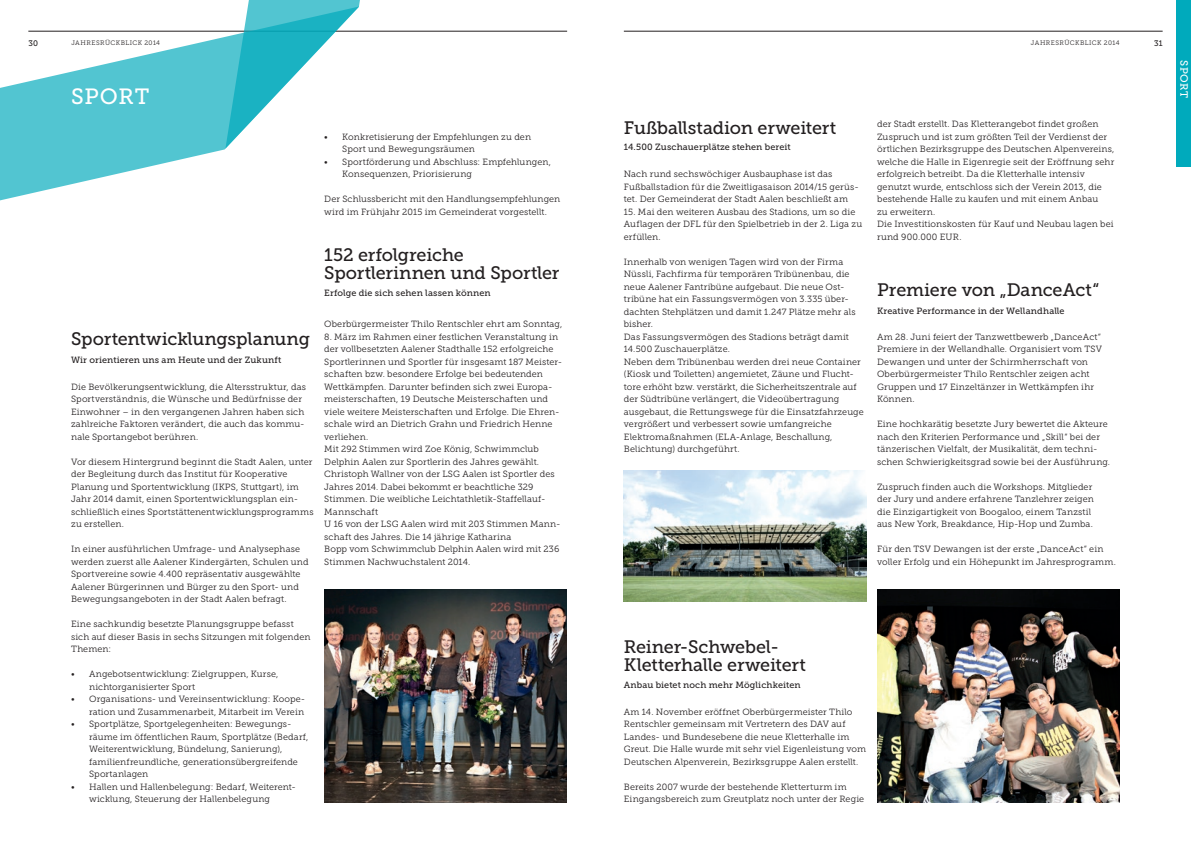
<style>
.page{position:relative;width:1191px;height:842px;background:#fff}
.page>*{position:absolute;margin:0;border:0;box-sizing:border-box;transform-origin:0 0}
.t1{font:22px "Museo Slab 500";letter-spacing:.035em;color:#fff}
.t2{font:18px/18px "Museo Slab 500";letter-spacing:-.01em;color:#231f20}
.t3{font:10.5px "Museo Slab 500";letter-spacing:.045em;color:#fff}
.t4{font:9px/12.5px "Museo Slab 300";letter-spacing:.01em;color:#231f20}
.t5{font:9px "Museo Slab 500";letter-spacing:.01em;color:#231f20}
.t6{font:8px "Museo Slab 500";color:#231f20}
.t7{font:6.5px "Museo Slab 300";letter-spacing:.065em;color:#231f20}
</style>
<div class="page">
<hr style="left:28px;top:31px;width:539px;height:1px;background:#231f20">
<hr style="left:624px;top:31px;width:538px;height:1px;background:#231f20">
<img style="left:624px;top:470px;width:242px;height:132px">
<svg style="left:0;top:30px;width:225px;height:171px;fill:#52c5d1"></svg>
<svg style="left:225px;top:0;width:182px;height:149px"></svg>
<div style="left:1176px;top:0;width:15px;height:167px;background:#00aabc"></div>
<img style="left:877px;top:590px;width:242px;height:213px">
<img style="left:324px;top:590px;width:242px;height:212px">
<p class="t7" style="left:71px;top:39px;width:90px">JAHRESRÜCKBLICK 2014</p>
<p class="t7" style="left:1030px;top:39px;width:90px">JAHRESRÜCKBLICK 2014</p>
<p class="t6" style="left:28px;top:38px;width:11px">30</p>
<p class="t6" style="left:1154px;top:38px;width:10px">31</p>
<h1 class="t1" style="left:71px;top:84px;width:80px">SPORT</h1>
<h2 class="t2" style="left:71px;top:330px;width:240px">Sportentwicklungsplanung</h2>
<p class="t5" style="left:71px;top:355px;width:212px">Wir orientieren uns am Heute und der Zukunft</p>
<p class="t4" style="left:71px;top:380px;width:236px">Die Bevölkerungsentwicklung, die Altersstruktur, das Sportverständnis, die Wünsche und Bedürfnisse der Einwohner – in den vergangenen Jahren haben sich zahlreiche Faktoren verändert, die auch das kommu&shy;nale Sportangebot berühren.</p>
<p class="t4" style="left:71px;top:455px;width:244px">Vor diesem Hintergrund beginnt die Stadt Aalen, unter der Begleitung durch das Institut für Kooperative Planung und Sportentwicklung (IKPS, Stuttgart), im Jahr 2014 damit, einen Sportentwicklungsplan ein&shy;schließlich eines Sportstättenentwicklungsprogramms zu erstellen.</p>
<p class="t4" style="left:71px;top:543px;width:239px">In einer ausführlichen Umfrage- und Analysephase werden zuerst alle Aalener Kindergärten, Schulen und Sportvereine sowie 4.400 repräsentativ ausgewählte Aalener Bürgerinnen und Bürger zu den Sport- und Bewegungsangeboten in der Stadt Aalen befragt.</p>
<p class="t4" style="left:71px;top:618px;width:241px">Eine sachkundig besetzte Planungsgruppe befasst sich auf dieser Basis in sechs Sitzungen mit folgenden<br>Themen:</p>
<p class="t4" style="left:89px;top:668px;width:191px;text-indent:-18px">• Angebotsentwicklung: Zielgruppen, Kurse, nichtorganisierter Sport</p>
<p class="t4" style="left:71px;top:693px;width:236px;text-align:right">• Organisations- und Vereinsentwicklung: Koope&shy;ration und Zusammenarbeit, Mitarbeit im Verein</p>
<p class="t4" style="left:89px;top:718px;width:221px;text-indent:-18px">• Sportplätze, Sportgelegenheiten: Bewegungs&shy;räume im öffentlichen Raum, Sportplätze (Bedarf, Weiterentwicklung, Bündelung, Sanierung), familienfreundliche, generationsübergreifende Sportanlagen</p>
<p class="t4" style="left:89px;top:780px;width:208px;text-indent:-18px">• Hallen und Hallenbelegung: Bedarf, Weiterent&shy;wicklung, Steuerung der Hallenbelegung</p>
<p class="t4" style="left:342px;top:130px;width:190px;text-indent:-18px">• Konkretisierung der Empfehlungen zu den<br>Sport und Bewegungsräumen</p>
<p class="t4" style="left:342px;top:155px;width:210px;text-indent:-18px">• Sportförderung und Abschluss: Empfehlungen,<br>Konsequenzen, Priorisierung</p>
<p class="t4" style="left:324px;top:193px;width:238px">Der Schlussbericht mit den Handlungsempfehlungen wird im Frühjahr 2015 im Gemeinderat vorgestellt.</p>
<h2 class="t2" style="left:324px;top:246px;width:237px">152 erfolgreiche<br>Sportlerinnen und Sportler</h2>
<p class="t5" style="left:324px;top:288px;width:168px">Erfolge die sich sehen lassen können</p>
<p class="t4" style="left:324px;top:318px;width:240px">Oberbürgermeister Thilo Rentschler ehrt am Sonntag,</p>
<p class="t4" style="left:324px;top:330px;width:239px">8. März im Rahmen einer festlichen Veranstaltung in der vollbesetzten Aalener Stadthalle 152 erfolgreiche Sportlerinnen und Sportler für insgesamt 187 Meister&shy;schaften bzw. besondere Erfolge bei bedeutenden Wettkämpfen. Darunter befinden sich zwei Europa&shy;meisterschaften, 19 Deutsche Meisterschaften und viele weitere Meisterschaften und Erfolge. Die Ehren&shy;schale wird an Dietrich Grahn und Friedrich Henne verliehen.<br>Mit 292 Stimmen wird Zoe König, Schwimmclub Delphin Aalen zur Sportlerin des Jahres gewählt.<br>Christoph Wallner von der LSG Aalen ist Sportler des Jahres 2014. Dabei bekommt er beachtliche 329<br>Stimmen. Die weibliche Leichtathletik- Staffellauf-Mannschaft<br>U 16 von der LSG Aalen wird mit 203 Stimmen Mann&shy;schaft des Jahres. Die 14 jährige Katharina<br>Bopp vom Schwimmclub Delphin Aalen wird mit 236<br>Stimmen Nachwuchstalent 2014.</p>
<h2 class="t2" style="left:624px;top:119px;width:214px">Fußballstadion erweitert</h2>
<p class="t5" style="left:624px;top:142px;width:168px">14.500 Zuschauerplätze stehen bereit</p>
<p class="t4" style="left:624px;top:168px;width:236px">Nach rund sechswöchiger Ausbauphase ist das<br>Fußballstadion für die Zweitligasaison 2014/15 gerüs&shy;tet. Der Gemeinderat der Stadt Aalen beschließt am</p>
<p class="t4" style="left:624px;top:205px;width:240px">15. Mai den weiteren Ausbau des Stadions, um so die<br>Auflagen der DFL für den Spielbetrieb in der 2. Liga zu erfüllen.</p>
<p class="t4" style="left:624px;top:255px;width:241px">Innerhalb von wenigen Tagen wird von der Firma Nüssli, Fachfirma für temporären Tribünenbau, die neue Aalener Fantribüne aufgebaut. Die neue Ost&shy;tribüne hat ein Fassungsvermögen von 3.335 über&shy;dachten Stehplätzen und damit 1.247 Plätze mehr als bisher.<br>Das Fassungsvermögen des Stadions beträgt damit 14.500 Zuschauerplätze.<br>Neben dem Tribünenbau werden drei neue Container (Kiosk und Toiletten) angemietet, Zäune und Flucht&shy;tore erhöht bzw. verstärkt, die Sicherheitszentrale auf der Südtribüne verlängert, die Videoübertragung ausgebaut, die Rettungswege für die Einsatzfahrzeuge vergrößert und verbessert sowie umfangreiche Elektromaßnahmen (ELA-Anlage, Beschallung, Belichtung) durchgeführt.</p>
<p class="t4" style="left:877px;top:118px;width:239px">der Stadt erstellt. Das Kletterangebot findet großen Zuspruch und ist zum größten Teil der Verdienst der örtlichen Bezirksgruppe des Deutschen Alpenvereins, welche die Halle in Eigenregie seit der Eröffnung sehr erfolgreich betreibt. Da die Kletterhalle intensiv genutzt wurde, entschloss sich der Verein 2013, die bestehende Halle zu kaufen und mit einem Anbau<br>zu erweitern.<br>Die Investitionskosten für Kauf und Neubau lagen bei rund 900.000 EUR.</p>
<h2 class="t2" style="left:877px;top:281px;width:224px">Premiere von „DanceAct“</h2>
<p class="t5" style="left:877px;top:305px;width:189px">Kreative Performance in der Wellandhalle</p>
<p class="t4" style="left:877px;top:330px;width:226px">Am 28. Juni feiert der Tanzwettbewerb „DanceAct“ Premiere in der Wellandhalle. Organisiert vom TSV Dewangen und unter der Schirmherrschaft von Oberbürgermeister Thilo Rentschler zeigen acht Gruppen und 17 Einzeltänzer in Wettkämpfen ihr Können.</p>
<p class="t4" style="left:877px;top:418px;width:234px">Eine hochkarätig besetzte Jury bewertet die Akteure nach den Kriterien Performance und „Skill“ bei der tänzerischen Vielfalt, der Musikalität, dem techni&shy;schen Schwierigkeitsgrad sowie bei der Ausführung.</p>
<p class="t4" style="left:877px;top:480px;width:218px">Zuspruch finden auch die Workshops. Mitglieder der Jury und andere erfahrene Tanzlehrer zeigen die Einzigartigkeit von Boogaloo, einem Tanzstil aus New York, Breakdance, Hip- Hop und Zumba.</p>
<p class="t4" style="left:877px;top:543px;width:240px">Für den TSV Dewangen ist der erste „DanceAct“ ein voller Erfolg und ein Höhepunkt im Jahresprogramm.</p>
<h2 class="t2" style="left:624px;top:638px;width:183px">Reiner-Schwebel-<br>Kletterhalle erweitert</h2>
<p class="t5" style="left:624px;top:680px;width:178px">Anbau bietet noch mehr Möglichkeiten</p>
<p class="t4" style="left:624px;top:705px;width:244px">Am 14. November eröffnet Oberbürgermeister Thilo Rentschler gemeinsam mit Vertretern des DAV auf Landes- und Bundesebene die neue Kletterhalle im Greut. Die Halle wurde mit sehr viel Eigenleistung vom Deutschen Alpenverein, Bezirksgruppe Aalen erstellt.</p>
<p class="t4" style="left:624px;top:780px;width:242px">Bereits 2007 wurde der bestehende Kletterturm im<br>Eingangsbereich zum Greutplatz noch unter der Regie</p>
<p class="t3" style="left:1190px;top:60px;width:39px;rotate:90deg">SPORT</p>
</div>
